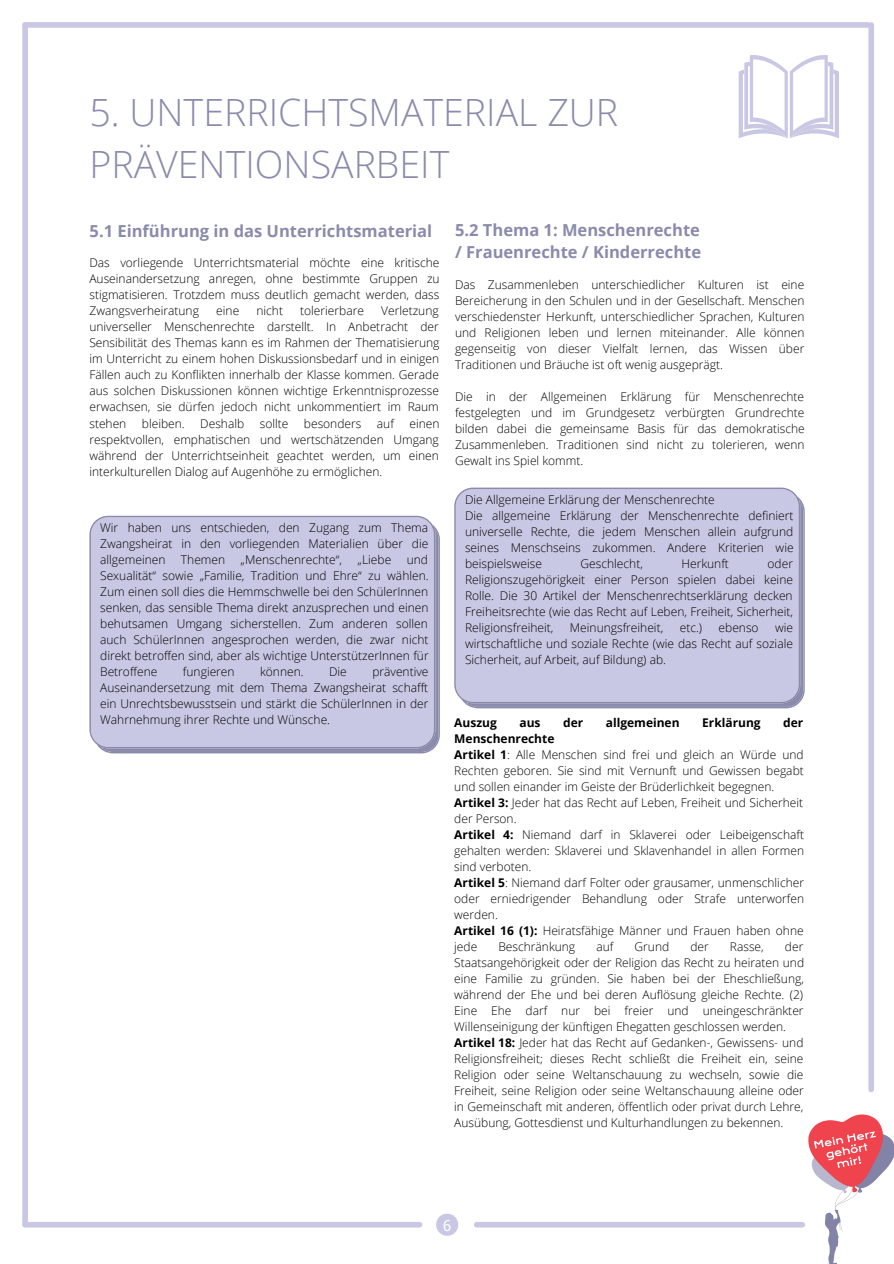
<style>
.page{position:relative;width:894px;height:1264px;background:#fff}
.page>*{position:absolute;margin:0;border:0;box-sizing:border-box;transform-origin:0 0}
.t1{font:300 37.5px/51.8px "Open Sans";color:#8a8aac}
.t2{font:700 16.5px "Open Sans";color:#8a8aac}
.t3{font:14.7px "Tahoma";color:#fff}
.t4{font:300 12px/16px "Open Sans";color:#000;text-align:justify}
.t5{font:700 12px "Open Sans";color:#000}
.s1{font-weight:700}
</style>
<div class="page">
<svg style="left:436px;top:1213px;width:22px;height:22px"></svg>
<img style="left:808px;top:1114px;width:85px;height:149px">
<div style="left:836px;top:1250px;width:57px;height:13px;background:#fff"></div>
<div style="left:804px;top:1250px;width:22px;height:13px;background:#fff"></div>
<svg style="left:738px;top:55px;width:100px;height:83px"></svg>
<div style="left:89px;top:516px;width:351px;height:237px;background:#c8c8e4"></div>
<div style="left:454px;top:487px;width:350px;height:221px;background:#c8c8e4"></div>
<div style="left:25px;top:22px;width:842px;height:6px;background:#c8c8e4"></div>
<div style="left:22px;top:25px;width:6px;height:1199px;background:#c8c8e4"></div>
<div style="left:868px;top:25px;width:5px;height:1064px;background:#c8c8e4"></div>
<div style="left:25px;top:1221px;width:394px;height:6px;background:#c8c8e4"></div>
<div style="left:476px;top:1221px;width:326px;height:6px;background:#c8c8e4"></div>
<p class="t1" style="left:89px;top:86px;width:530px">5. UNTERRICHTSMATERIAL ZUR<br>PRÄVENTIONSARBEIT</p>
<p class="t2" style="left:90px;top:219px;width:344px">5.1 Einführung in das Unterrichtsmaterial</p>
<p class="t2" style="left:455px;top:218px;width:246px">5.2 Thema 1: Menschenrechte</p>
<p class="t2" style="left:455px;top:240px;width:247px">/ Frauenrechte / Kinderrechte</p>
<p class="t4" style="left:89px;top:254px;width:351px">Das vorliegende Unterrichtsmaterial möchte eine kritische Auseinandersetzung anregen, ohne bestimmte Gruppen zu stigmatisieren. Trotzdem muss deutlich gemacht werden, dass Zwangsverheiratung</p>
<p class="t4" style="left:455px;top:276px;width:351px">Das Zusammenleben unterschiedlicher Kulturen ist eine Bereicherung in den Schulen und in der Gesellschaft. Menschen verschiedenster Herkunft, unterschiedlicher Sprachen, Kulturen und Religionen leben und lernen miteinander. Alle können gegenseitig von dieser Vielfalt lernen, das Wissen über Traditionen und Bräuche ist oft wenig ausgeprägt.</p>
<p class="t4" style="left:455px;top:388px;width:351px">Die in der Allgemeinen Erklärung für Menschenrechte festgelegten und im Grundgesetz verbürgten Grundrechte bilden dabei die gemeinsame Basis für das demokratische Zusammenleben. Traditionen sind nicht zu tolerieren, wenn Gewalt ins Spiel kommt.</p>
<p class="t4" style="left:89px;top:303px;width:351px;text-indent:292px">Verletzung universeller Menschenrechte darstellt. In Anbetracht der Sensibilität des Themas kann es im Rahmen der Thematisierung im Unterricht zu einem hohen Diskussionsbedarf und in einigen Fällen auch zu Konflikten innerhalb der Klasse kommen. Gerade aus solchen Diskussionen können wichtige Erkenntnisprozesse erwachsen, sie dürfen jedoch nicht unkommentiert im Raum stehen</p>
<p class="t4" style="left:216px;top:303px;width:24px">eine</p>
<p class="t4" style="left:256px;top:303px;width:28px">nicht</p>
<p class="t4" style="left:300px;top:303px;width:65px">tolerierbare</p>
<p class="t4" style="left:142px;top:415px;width:44px">bleiben.</p>
<p class="t4" style="left:200px;top:415px;width:45px">Deshalb</p>
<p class="t4" style="left:260px;top:415px;width:30px">sollte</p>
<p class="t4" style="left:304px;top:415px;width:59px">besonders</p>
<p class="t4" style="left:377px;top:415px;width:19px">auf</p>
<p class="t4" style="left:89px;top:415px;width:351px;text-indent:320px">einen respektvollen, emphatischen und wertschätzenden Umgang während der Unterrichtseinheit geachtet werden, um einen interkulturellen Dialog auf Augenhöhe zu ermöglichen.</p>
<p class="t4" style="left:100px;top:519px;width:329px">Wir haben uns entschieden, den Zugang zum Thema Zwangsheirat in den vorliegenden Materialien über die allgemeinen</p>
<p class="t4" style="left:100px;top:551px;width:330px;text-indent:306px">und Sexualität“ sowie „Familie, Tradition und Ehre“ zu wählen.<br>Zum einen soll dies die Hemmschwelle bei den SchülerInnen senken, das sensible Thema direkt anzusprechen und einen behutsamen Umgang sicherstellen. Zum anderen sollen auch SchülerInnen angesprochen werden, die zwar nicht direkt betroffen sind, aber als wichtige UnterstützerInnen für Betroffene</p>
<p class="t4" style="left:181px;top:551px;width:46px">Themen</p>
<p class="t4" style="left:240px;top:551px;width:103px">„Menschenrechte“,</p>
<p class="t4" style="left:357px;top:551px;width:35px">„Liebe</p>
<p class="t4" style="left:183px;top:663px;width:53px">fungieren</p>
<p class="t4" style="left:260px;top:663px;width:45px">können.</p>
<p class="t4" style="left:329px;top:663px;width:19px">Die</p>
<p class="t4" style="left:100px;top:663px;width:330px;text-indent:272px">präventive Auseinandersetzung mit dem Thema Zwangsheirat schafft ein Unrechtsbewusstsein und stärkt die SchülerInnen in der Wahrnehmung ihrer Rechte und Wünsche.</p>
<p class="t4" style="left:465px;top:491px;width:251px">Die Allgemeine Erklärung der Menschenrechte</p>
<p class="t4" style="left:465px;top:507px;width:330px">Die allgemeine Erklärung der Menschenrechte definiert universelle Rechte, die jedem Menschen allein aufgrund seines Menschseins zukommen. Andere Kriterien wie beispielsweise</p>
<p class="t4" style="left:580px;top:555px;width:64px">Geschlecht,</p>
<p class="t4" style="left:681px;top:555px;width:49px">Herkunft</p>
<p class="t4" style="left:465px;top:555px;width:329px;text-indent:302px">oder Religionszugehörigkeit einer Person spielen dabei keine Rolle. Die 30 Artikel der Menschenrechtserklärung decken Freiheitsrechte (wie das Recht auf Leben, Freiheit, Sicherheit, Religionsfreiheit,</p>
<p class="t4" style="left:569px;top:619px;width:95px">Meinungsfreiheit,</p>
<p class="t4" style="left:679px;top:619px;width:24px">etc.)</p>
<p class="t4" style="left:718px;top:619px;width:41px">ebenso</p>
<p class="t4" style="left:465px;top:619px;width:329px;text-indent:310px">wie wirtschaftliche und soziale Rechte (wie das Recht auf soziale Sicherheit, auf Arbeit, auf Bildung) ab.</p>
<p class="t5" style="left:454px;top:714px;width:44px">Auszug</p>
<p class="t5" style="left:519px;top:714px;width:23px">aus</p>
<p class="t5" style="left:563px;top:714px;width:22px">der</p>
<p class="t5" style="left:605px;top:714px;width:75px">allgemeinen</p>
<p class="t5" style="left:702px;top:714px;width:60px">Erklärung</p>
<p class="t5" style="left:783px;top:714px;width:22px">der</p>
<p class="t5" style="left:454px;top:730px;width:102px">Menschenrechte</p>
<p class="t4" style="left:454px;top:746px;width:351px"><span class="s1">Artikel 1</span>: Alle Menschen sind frei und gleich an Würde und Rechten geboren. Sie sind mit Vernunft und Gewissen begabt und sollen einander im Geiste der Brüderlichkeit begegnen.</p>
<p class="t4" style="left:454px;top:794px;width:350px"><span class="s1">Artikel 3:</span> Jeder hat das Recht auf Leben, Freiheit und Sicherheit der Person.</p>
<p class="t4" style="left:454px;top:826px;width:351px"><span class="s1">Artikel 4:</span> Niemand darf in Sklaverei oder Leibeigenschaft gehalten werden: Sklaverei und Sklavenhandel in allen Formen sind verboten.</p>
<p class="t4" style="left:454px;top:874px;width:351px"><span class="s1">Artikel 5</span>: Niemand darf Folter oder grausamer, unmenschlicher oder erniedrigender Behandlung oder Strafe unterworfen werden.</p>
<p class="t4" style="left:454px;top:922px;width:351px"><span class="s1">Artikel 16 (1):</span> Heiratsfähige Männer und Frauen haben ohne jede</p>
<p class="t4" style="left:498px;top:938px;width:78px">Beschränkung</p>
<p class="t4" style="left:596px;top:938px;width:19px">auf</p>
<p class="t4" style="left:634px;top:938px;width:36px">Grund</p>
<p class="t4" style="left:690px;top:938px;width:20px">der</p>
<p class="t4" style="left:729px;top:938px;width:35px">Rasse,</p>
<p class="t4" style="left:454px;top:938px;width:351px;text-indent:330px">der Staatsangehörigkeit oder der Religion das Recht zu heiraten und eine Familie zu gründen. Sie haben bei der Eheschließung, während der Ehe und bei deren Auflösung gleiche Rechte. (2)<br>Eine Ehe darf nur bei freier und uneingeschränkter Willenseinigung der künftigen Ehegatten geschlossen werden.</p>
<p class="t4" style="left:454px;top:1034px;width:351px"><span class="s1">Artikel 18:</span> Jeder hat das Recht auf Gedanken-, Gewissens- und Religionsfreiheit; dieses Recht schließt die Freiheit ein, seine Religion oder seine Weltanschauung zu wechseln, sowie die Freiheit, seine Religion oder seine Weltanschauung alleine oder in Gemeinschaft mit anderen, öffentlich oder privat durch Lehre, Ausübung, Gottesdienst und Kulturhandlungen zu bekennen.</p>
<p class="t3" style="left:443px;top:1215px;width:10px">6</p>
</div>
